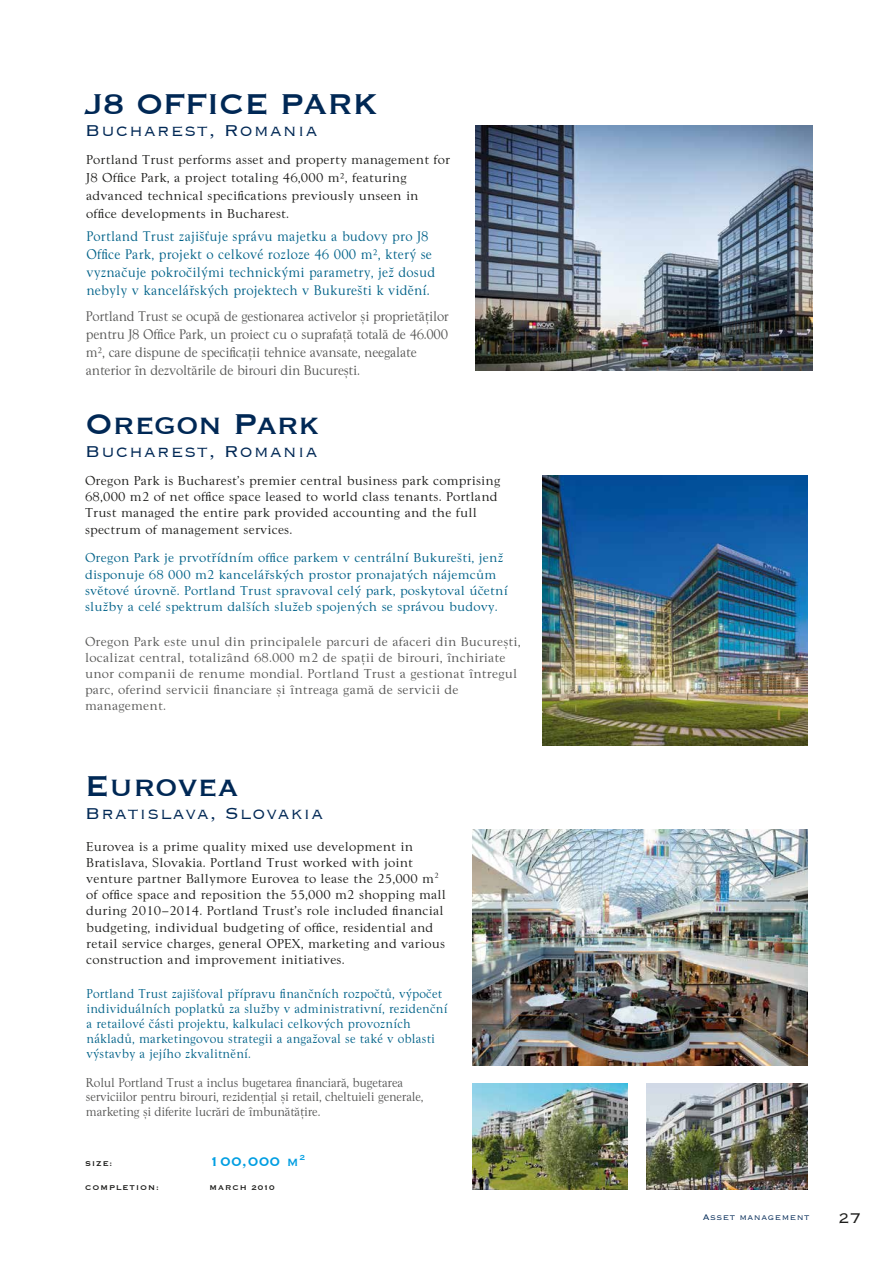
<style>
.page{position:relative;width:893px;height:1263px;background:#fff}
.page>*{position:absolute;margin:0;border:0;box-sizing:border-box;transform-origin:0 0}
.t1{font:37.2px "Copperplate";color:#002855;scale:.96 1}
.t2{font:300 21px "Copperplate";letter-spacing:.05em;color:#002855}
.t3{font:18.45px "Copperplate CETOT Thirty Two BC";color:#1d1d1b}
.t4{font:16.5px "Copperplate";letter-spacing:.05em;color:#009ee2}
.t5{font:14.7px/18px "Goudy Wtc TOT";letter-spacing:-.02em;color:#575756;scale:.92 1}
.t6{font:14.7px/18px "Goudy Wtc TOT";letter-spacing:.01em;color:#006289;scale:.92 1}
.t7{font:13.5px/16.2px "Goudy Wtc TOT";letter-spacing:.01em;color:#1d1d1b}
.t8{font:13.5px/16.2px "Goudy Wtc TOT";letter-spacing:.01em;color:#575756}
.t9{font:13.5px/15px "Goudy Wtc TOT";letter-spacing:.01em;color:#006289;scale:.92 1}
.t10{font:13.5px/16.2px "Goudy Wtc TOT";letter-spacing:.01em;color:#006289}
.t11{font:13.5px/15px "Goudy Wtc TOT";letter-spacing:-.02em;color:#575756;scale:.92 1}
.t12{font:10.5px "Copperplate CETOT Thirty Two BC";letter-spacing:.05em;color:#002855}
.t13{font:9px "Copperplate";letter-spacing:.115em;color:#1d1d1b}
</style>
<div class="page">
<img style="left:472px;top:830px;width:336px;height:235px">
<img style="left:542px;top:476px;width:266px;height:269px">
<img style="left:472px;top:1083px;width:156px;height:106px">
<img style="left:646px;top:1083px;width:162px;height:106px">
<img style="left:475px;top:126px;width:337px;height:245px">
<h1 class="t1" style="left:85px;top:79px;width:306px">J8 OFFICE PARK</h1>
<h2 class="t2" style="left:85px;top:117px;width:234px">Bucharest, Romania</h2>
<p class="t7" style="left:86px;top:151px;width:366px;line-height:18px">Portland Trust performs asset and property management for J8 Office Park, a project totaling 46,000 m², featuring advanced technical specifications previously unseen in office developments in Bucharest.</p>
<p class="t6" style="left:86px;top:227px;width:381px">Portland Trust zajišťuje správu majetku a budovy pro J8<br>Office Park, projekt o celkové rozloze 46 000 m², který se vyznačuje pokročilými technickými parametry, jež dosud nebyly v kancelářských projektech v Bukurešti k vidění.</p>
<p class="t5" style="left:86px;top:307px;width:396px">Portland Trust se ocupă de gestionarea activelor și proprietăţilor pentru J8 Office Park, un proiect cu o suprafaţă totală de 46.000 m², care dispune de specificaţii tehnice avansate, neegalate anterior în dezvoltările de birouri din București.</p>
<h1 class="t1" style="left:85px;top:400px;width:245px">Oregon Park</h1>
<h2 class="t2" style="left:85px;top:438px;width:234px">Bucharest, Romania</h2>
<p class="t7" style="left:85px;top:472px;width:417px">Oregon Park is Bucharest’s premier central business park comprising 68,000 m2 of net office space leased to world class tenants. Portland Trust managed the entire park provided accounting and the full spectrum of management services.</p>
<p class="t10" style="left:85px;top:549px;width:424px">Oregon Park je prvotřídním office parkem v centrální Bukurešti, jenž disponuje 68 000 m2 kancelářských prostor pronajatých nájemcům světové úrovně. Portland Trust spravoval celý park, poskytoval účetní služby a celé spektrum dalších služeb spojených se správou budovy.</p>
<p class="t8" style="left:85px;top:633px;width:437px">Oregon Park este unul din principalele parcuri de afaceri din București, localizat central, totalizând 68.000 m2 de spaţii de birouri, închiriate unor companii de renume mondial. Portland Trust a gestionat întregul parc, oferind servicii financiare și întreaga gamă de servicii de management.</p>
<h1 class="t1" style="left:85px;top:762px;width:161px">Eurovea</h1>
<h2 class="t2" style="left:85px;top:799px;width:239px">Bratislava, Slovakia</h2>
<p class="t7" style="left:86px;top:838px;width:361px">Eurovea is a prime quality mixed use development in Bratislava, Slovakia. Portland Trust worked with joint venture partner Ballymore Eurovea to lease the 25,000 m<sup>2 </sup>of office space and reposition the 55,000 m2 shopping mall during 2010–2014. Portland Trust’s role included financial budgeting, individual budgeting of office, residential and retail service charges, general OPEX, marketing and various construction and improvement initiatives.</p>
<p class="t9" style="left:86px;top:986px;width:394px">Portland Trust zajišťoval přípravu finančních rozpočtů, výpočet individuálních poplatků za služby v administrativní, rezidenční a retailové části projektu, kalkulaci celkových provozních nákladů, marketingovou strategii a angažoval se také v oblasti výstavby a jejího zkvalitnění.</p>
<p class="t11" style="left:86px;top:1074px;width:368px">Rolul Portland Trust a inclus bugetarea financiară, bugetarea serviciilor pentru birouri, rezidenţial și retail, cheltuieli generale, marketing și diferite lucrări de îmbunătăţire.</p>
<p class="t13" style="left:85px;top:1157px;width:29px">SIZE:</p>
<p class="t4" style="left:210px;top:1150px;width:97px">100,000 m<sup>2</sup></p>
<p class="t13" style="left:85px;top:1181px;width:75px">COMPLETION:</p>
<p class="t13" style="left:210px;top:1181px;width:67px">MARCH 2010</p>
<p class="t12" style="left:703px;top:1213px;width:108px">Asset management</p>
<h3 class="t3" style="left:838px;top:1210px;width:24px">27</h3>
</div>
